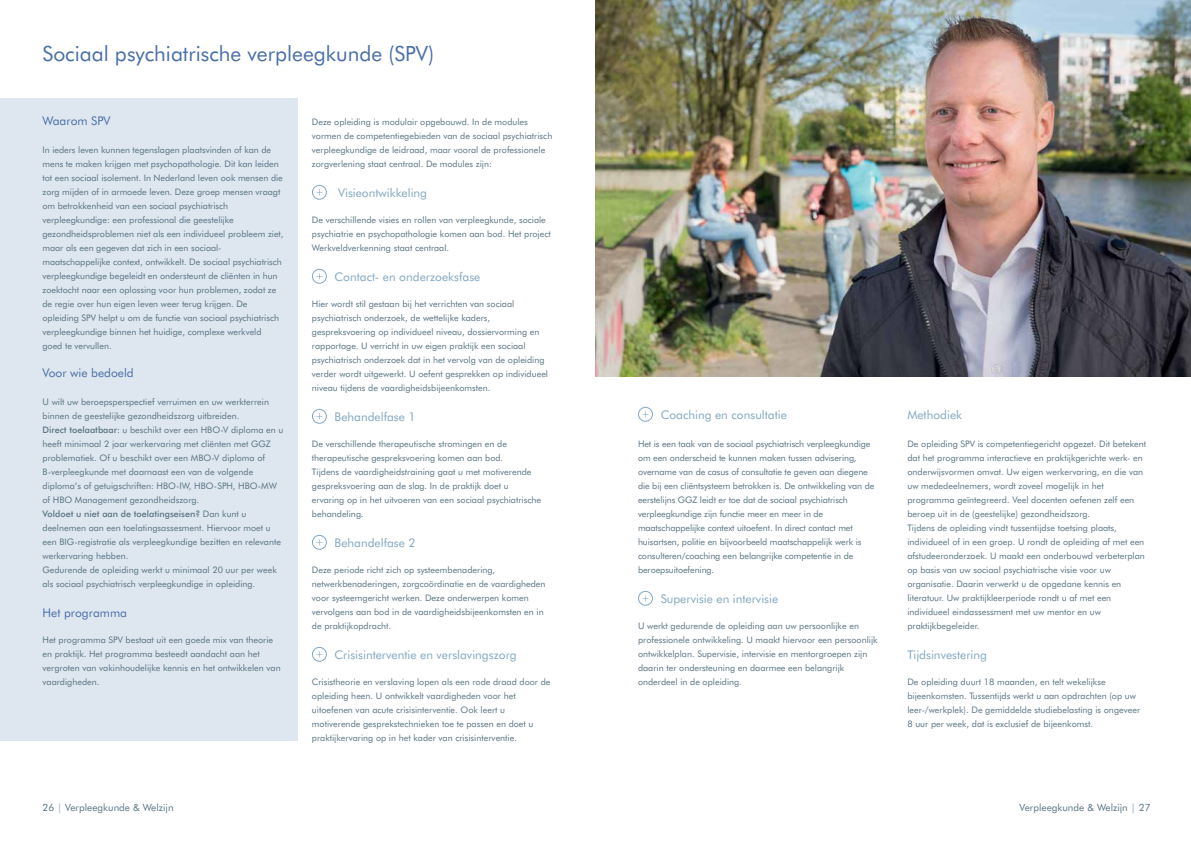
<style>
.page{position:relative;width:1191px;height:842px;background:#fff}
.page>*{position:absolute;margin:0;border:0;box-sizing:border-box;transform-origin:0 0}
.t1{font:21px "Futura BT";color:#4a6fa7}
.t2{font:12px "Futura BT";color:#82a7c1}
.t3{font:12px "Futura BT";color:#4a6fa7}
.t4{font:10px "Futura BT";color:#577483}
.t5{font:9px/14px "Futura BT";color:#577483}
.s1{font-weight:500}
.s2{color:#82a7c1}
</style>
<div class="page">
<img style="left:595px;top:0;width:596px;height:377px">
<div style="left:0;top:98px;width:297px;height:643px;background:#dee6ef"></div>
<div style="left:312px;top:185px;width:15px;height:15px;border:1px solid #82a7c1;border-radius:50%"></div>
<div style="left:312px;top:269px;width:15px;height:15px;border:1px solid #82a7c1;border-radius:50%"></div>
<div style="left:312px;top:409px;width:15px;height:15px;border:1px solid #82a7c1;border-radius:50%"></div>
<div style="left:312px;top:535px;width:15px;height:15px;border:1px solid #82a7c1;border-radius:50%"></div>
<div style="left:312px;top:647px;width:15px;height:15px;border:1px solid #82a7c1;border-radius:50%"></div>
<div style="left:638px;top:407px;width:15px;height:15px;border:1px solid #82a7c1;border-radius:50%"></div>
<div style="left:638px;top:591px;width:15px;height:15px;border:1px solid #82a7c1;border-radius:50%"></div>
<h1 class="t1" style="left:43px;top:41px;width:393px">Sociaal psychiatrische verpleegkunde (SPV)</h1>
<h2 class="t3" style="left:43px;top:113px;width:69px">Waarom SPV</h2>
<p class="t5" style="left:43px;top:142px;width:242px">In ieders leven kunnen tegenslagen plaatsvinden of kan de mens te maken krijgen met psychopathologie. Dit kan leiden tot een sociaal isolement. In Nederland leven ook mensen die zorg mijden of in armoede leven. Deze groep mensen vraagt om betrokkenheid van een sociaal psychiatrisch verpleegkundige: een professional die geestelijke gezondheidsproblemen niet als een individueel probleem ziet, maar als een gegeven dat zich in een sociaal&shy;maatschappelijke context, ontwikkelt. De sociaal psychiatrisch verpleegkundige begeleidt en ondersteunt de cliënten in hun zoektocht naar een oplossing voor hun problemen, zodat ze de regie over hun eigen leven weer terug krijgen. De opleiding SPV helpt u om de functie van sociaal psychiatrisch verpleegkundige binnen het huidige, complexe werkveld goed te vervullen.</p>
<h2 class="t3" style="left:43px;top:365px;width:93px">Voor wie bedoeld</h2>
<p class="t5" style="left:43px;top:394px;width:242px">U wilt uw beroepsperspectief verruimen en uw werkterrein binnen de geestelijke gezondheidszorg uitbreiden.<br><span class="s1">Direct toelaatbaar</span>: u beschikt over een HBO-V diploma en u heeft minimaal 2 jaar werkervaring met cliënten met GGZ problematiek. Of u beschikt over een MBO-V diploma of B-verpleegkunde met daarnaast een van de volgende diploma’s of getuigschriften: HBO-IW, HBO-SPH, HBO-MW of HBO Management gezondheidszorg.<br><span class="s1">Voldoet u niet aan de toelatingseisen?</span> Dan kunt u deelnemen aan een toelatingsassesment. Hiervoor moet u een BIG-registratie als verpleegkundige bezitten en relevante werkervaring hebben.<br>Gedurende de opleiding werkt u minimaal 20 uur per week als sociaal psychiatrisch verpleegkundige in opleiding.</p>
<h2 class="t3" style="left:43px;top:605px;width:86px">Het programma</h2>
<p class="t5" style="left:43px;top:632px;width:240px">Het programma SPV bestaat uit een goede mix van theorie en praktijk. Het programma besteedt aandacht aan het vergroten van vakinhoudelijke kennis en het ontwikkelen van vaardigheden.</p>
<p class="t5" style="left:312px;top:114px;width:242px">Deze opleiding is modulair opgebouwd. In de modules vormen de competentiegebieden van de sociaal psychiatrisch verpleegkundige de leidraad, maar vooral de professionele zorgverlening staat centraal. De modules zijn:</p>
<h2 class="t2" style="left:338px;top:185px;width:90px">Visieontwikkeling</h2>
<p class="t5" style="left:312px;top:212px;width:240px">De verschillende visies en rollen van verpleegkunde, sociale psychiatrie en psychopathologie komen aan bod. Het project<br>Werkveldverkenning staat centraal.</p>
<h2 class="t2" style="left:334px;top:269px;width:147px">Contact- en onderzoeksfase</h2>
<p class="t5" style="left:312px;top:296px;width:238px">Hier wordt stil gestaan bij het verrichten van sociaal psychiatrisch onderzoek, de wettelijke kaders, gespreksvoering op individueel niveau, dossiervorming en rapportage. U verricht in uw eigen praktijk een sociaal psychiatrisch onderzoek dat in het vervolg van de opleiding verder wordt uitgewerkt. U oefent gesprekken op individueel niveau tijdens de vaardigheidsbijeenkomsten.</p>
<h2 class="t2" style="left:334px;top:409px;width:83px">Behandelfase 1</h2>
<p class="t5" style="left:312px;top:436px;width:231px">De verschillende therapeutische stromingen en de therapeutische gespreksvoering komen aan bod.<br>Tijdens de vaardigheidstraining gaat u met motiverende gespreksvoering aan de slag. In de praktijk doet u ervaring op in het uitvoeren van een sociaal psychiatrische behandeling.</p>
<h2 class="t2" style="left:334px;top:535px;width:83px">Behandelfase 2</h2>
<p class="t5" style="left:312px;top:562px;width:235px">Deze periode richt zich op systeembenadering, netwerkbenaderingen, zorgcoördinatie en de vaardigheden voor systeemgericht werken. Deze onderwerpen komen vervolgens aan bod in de vaardigheidsbijeenkomsten en in de praktijkopdracht.</p>
<h2 class="t2" style="left:334px;top:647px;width:184px">Crisisinterventie en verslavingszorg</h2>
<p class="t5" style="left:312px;top:674px;width:240px">Crisistheorie en verslaving lopen als een rode draad door de opleiding heen. U ontwikkelt vaardigheden voor het uitoefenen van acute crisisinterventie. Ook leert u motiverende gesprekstechnieken toe te passen en doet u praktijkervaring op in het kader van crisisinterventie.</p>
<h2 class="t2" style="left:660px;top:407px;width:128px">Coaching en consultatie</h2>
<p class="t5" style="left:638px;top:436px;width:238px">Het is een taak van de sociaal psychiatrisch verpleegkundige om een onderscheid te kunnen maken tussen advisering, overname van de casus of consultatie te geven aan diegene die bij een cliëntsysteem betrokken is. De ontwikkeling van de eerstelijns GGZ leidt er toe dat de sociaal psychiatrisch verpleegkundige zijn functie meer en meer in de maatschappelijke context uitoefent. In direct contact met huisartsen, politie en bijvoorbeeld maatschappelijk werk is consulteren/coaching een belangrijke competentie in de beroepsuitoefening.</p>
<h2 class="t2" style="left:660px;top:591px;width:119px">Supervisie en intervisie</h2>
<p class="t5" style="left:638px;top:618px;width:241px">U werkt gedurende de opleiding aan uw persoonlijke en professionele ontwikkeling. U maakt hiervoor een persoonlijk ontwikkelplan. Supervisie, intervisie en mentorgroepen zijn daarin ter ondersteuning en daarmee een belangrijk onderdeel in de opleiding.</p>
<h2 class="t2" style="left:907px;top:407px;width:56px">Methodiek</h2>
<p class="t5" style="left:907px;top:436px;width:240px">De opleiding SPV is competentiegericht opgezet. Dit betekent dat het programma interactieve en praktijkgerichte werk- en onderwijsvormen omvat. Uw eigen werkervaring, en die van uw mededeelnemers, wordt zoveel mogelijk in het programma geïntegreerd. Veel docenten oefenen zelf een beroep uit in de (geestelijke) gezondheidszorg.<br>Tijdens de opleiding vindt tussentijdse toetsing plaats, individueel of in een groep. U rondt de opleiding af met een afstudeeronderzoek. U maakt een onderbouwd verbeterplan op basis van uw sociaal psychiatrische visie voor uw organisatie. Daarin verwerkt u de opgedane kennis en literatuur. Uw praktijkleerperiode rondt u af met een individueel eindassessment met uw mentor en uw praktijkbegeleider.</p>
<h2 class="t2" style="left:907px;top:647px;width:81px">Tijdsinvestering</h2>
<p class="t5" style="left:907px;top:674px;width:234px">De opleiding duurt 18 maanden, en telt wekelijkse bijeenkomsten. Tussentijds werkt u aan opdrachten (op uw leer-/werkplek). De gemiddelde studiebelasting is ongeveer 8 uur per week, dat is exclusief de bijeenkomst.</p>
<p class="t4" style="left:43px;top:801px;width:132px">26 <span class="s2">|</span> Verpleegkunde &amp; Welzijn</p>
<p class="t4" style="left:1019px;top:801px;width:132px">Verpleegkunde &amp; Welzijn <span class="s2">|</span> 27</p>
</div>
